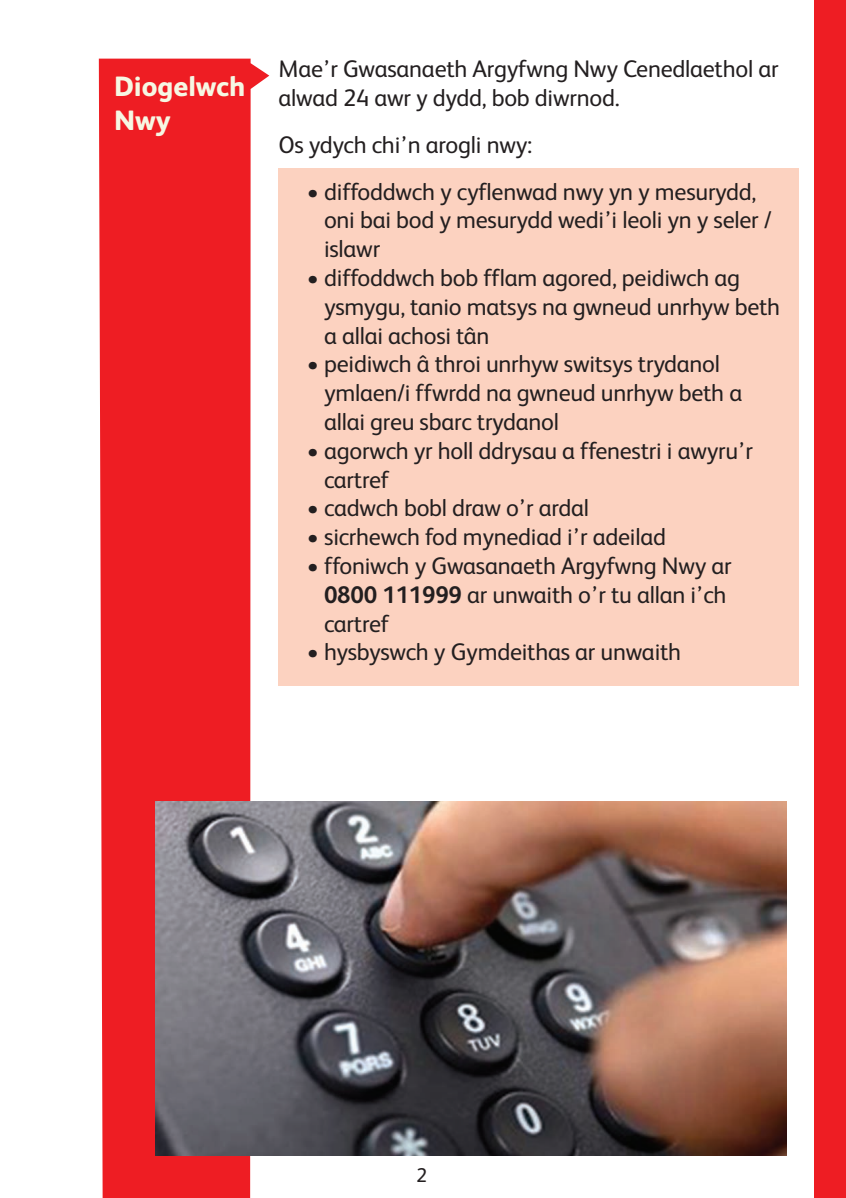
<style>
.page{position:relative;width:846px;height:1198px;background:#fff}
.page>*{position:absolute;margin:0;border:0;box-sizing:border-box;transform-origin:0 0}
.t1{font:800 28px/33.6px "FS Albert";color:#f6f7e3}
.t2{font:24px/28.8px "FS Albert";letter-spacing:-.01em;color:#231f20}
.t3{font:20px "FS Albert";color:#231f20}
.s1{font-weight:700}
</style>
<div class="page">
<div style="left:278px;top:168px;width:521px;height:517px;background:#fcd2c0"></div>
<svg style="left:99px;top:59px;width:170px;height:1139px;background:#f03d42"></svg>
<img style="left:156px;top:801px;width:630px;height:354px">
<div style="left:813px;top:0;width:33px;height:1198px;background:#ee1d23"></div>
<p class="t1" style="left:114px;top:72px;width:133px">Diogelwch<br>Nwy</p>
<p class="t2" style="left:278px;top:57px;width:501px">Mae’r Gwasanaeth Argyfwng Nwy Cenedlaethol ar alwad 24 awr y dydd, bob diwrnod.</p>
<p class="t2" style="left:278px;top:133px;width:255px">Os ydych chi’n arogli nwy:</p>
<p class="t2" style="left:324px;top:179px;width:449px;text-indent:-17px">• diffoddwch y cyflenwad nwy yn y mesurydd, oni bai bod y mesurydd wedi’i leoli yn y seler / islawr</p>
<p class="t2" style="left:324px;top:266px;width:458px;text-indent:-17px">• diffoddwch bob fflam agored, peidiwch ag ysmygu, tanio matsys na gwneud unrhyw beth a allai achosi tân</p>
<p class="t2" style="left:324px;top:352px;width:420px;text-indent:-17px">• peidiwch â throi unrhyw switsys trydanol ymlaen/i ffwrdd na gwneud unrhyw beth a allai greu sbarc trydanol</p>
<p class="t2" style="left:324px;top:439px;width:430px;text-indent:-17px">• agorwch yr holl ddrysau a ffenestri i awyru’r cartref</p>
<p class="t2" style="left:307px;top:496px;width:284px">• cadwch bobl draw o’r ardal</p>
<p class="t2" style="left:307px;top:525px;width:360px">• sicrhewch fod mynediad i’r adeilad</p>
<p class="t2" style="left:324px;top:554px;width:409px;text-indent:-17px">• ffoniwch y Gwasanaeth Argyfwng Nwy ar<br><span class="s1">0800 111999</span> ar unwaith o’r tu allan i’ch cartref</p>
<p class="t2" style="left:307px;top:640px;width:376px">• hysbyswch y Gymdeithas ar unwaith</p>
<p class="t3" style="left:416px;top:1168px;width:12px">2</p>
</div>
